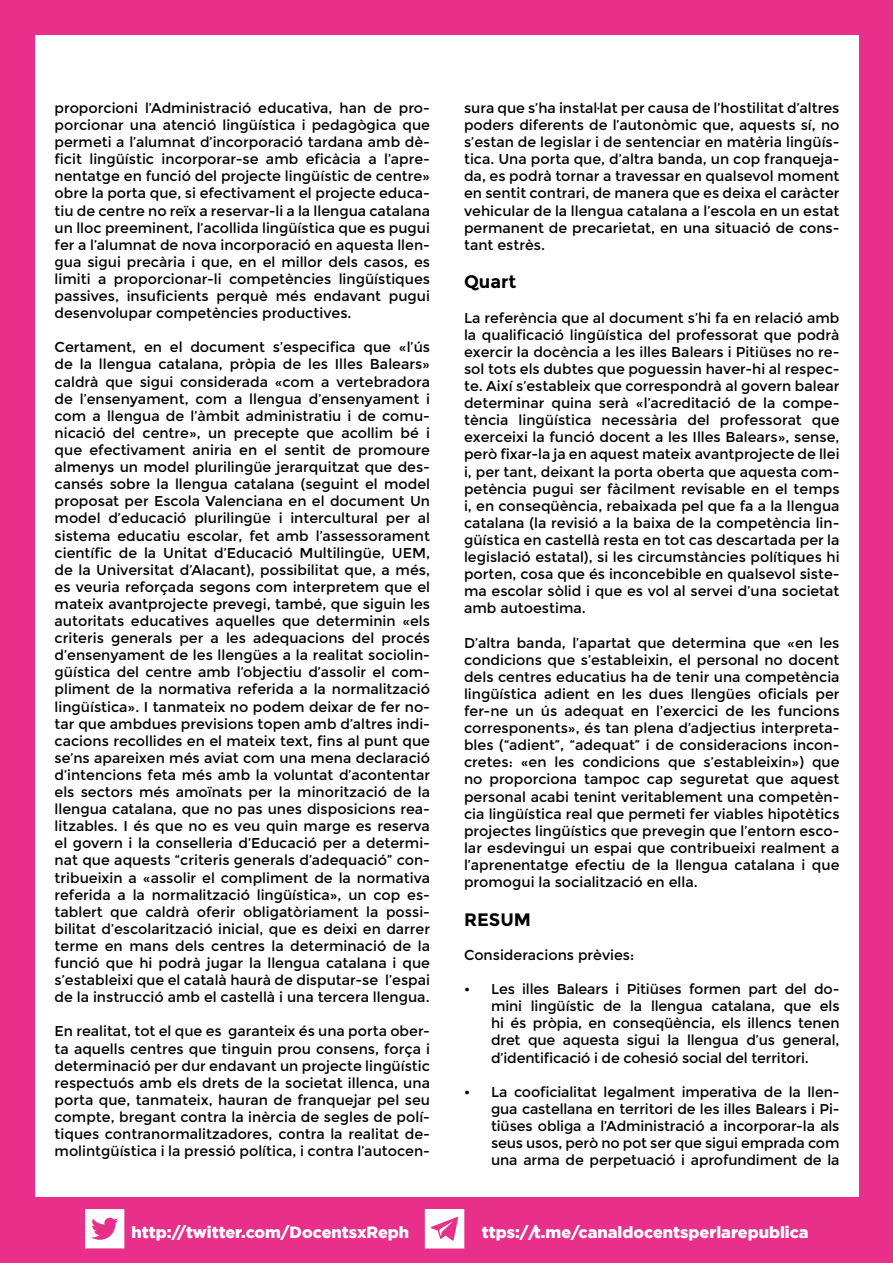
<style>
.page{position:relative;width:893px;height:1263px;background:#e8308a}
.page>*{position:absolute;margin:0;border:0;box-sizing:border-box;transform-origin:0 0}
.t1{font:700 18px "Montserrat";color:#000}
.t2{font:900 16.2px "Gotham";color:#fff}
.t3{font:14.25px/17.1px "Montserrat";color:#000;text-align:justify}
</style>
<div class="page">
<div style="left:35px;top:36px;width:823px;height:1161px;background:#fff"></div>
<svg style="left:425px;top:1209px;width:39px;height:39px"></svg>
<svg style="left:85px;top:1209px;width:39px;height:39px"></svg>
<p class="t3" style="left:55px;top:100px;width:377px">proporcioni l’Administració educativa, han de pro&shy;porcionar una atenció lingüística i pedagògica que permeti a l’alumnat d’incorporació tardana amb dè&shy;ficit lingüístic incorporar-se amb eficàcia a l’apre&shy;nentatge en funció del projecte lingüístic de centre» obre la porta que, si efectivament el projecte educa&shy;tiu de centre no reïx a reservar-li a la llengua catalana un lloc preeminent, l’acollida lingüística que es pugui fer a l’alumnat de nova incorporació en aquesta llen&shy;gua sigui precària i que, en el millor dels casos, es limiti a proporcionar-li competències lingüístiques passives, insuficients perquè més endavant pugui desenvolupar competències productives.</p>
<p class="t3" style="left:55px;top:339px;width:377px">Certament, en el document s’especifica que «l’ús de la llengua catalana, pròpia de les Illes Balears» caldrà que sigui considerada «com a vertebradora de l’ensenyament, com a llengua d’ensenyament i com a llengua de l’àmbit administratiu i de comu&shy;nicació del centre», un precepte que acollim bé i que efectivament aniria en el sentit de promoure almenys un model plurilingüe jerarquitzat que des&shy;cansés sobre la llengua catalana (seguint el model proposat per Escola Valenciana en el document Un model d’educació plurilingüe i intercultural per al sistema educatiu escolar, fet amb l’assessorament científic de la Unitat d’Educació Multilingüe, UEM, de la Universitat d’Alacant), possibilitat que, a més, es veuria reforçada segons com interpretem que el mateix avantprojecte prevegi, també, que siguin les autoritats educatives aquelles que determinin «els criteris generals per a les adequacions del procés d’ensenyament de les llengües a la realitat sociolin&shy;güística del centre amb l’objectiu d’assolir el com&shy;pliment de la normativa referida a la normalització lingüística». I tanmateix no podem deixar de fer no&shy;tar que ambdues previsions topen amb d’altres indi&shy;cacions recollides en el mateix text, fins al punt que se’ns apareixen més aviat com una mena declaració d’intencions feta més amb la voluntat d’acontentar els sectors més amoïnats per la minorització de la llengua catalana, que no pas unes disposicions rea&shy;litzables. I és que no es veu quin marge es reserva el govern i la conselleria d’Educació per a determi&shy;nat que aquests “criteris generals d’adequació” con&shy;tribueixin a «assolir el compliment de la normativa referida a la normalització lingüística», un cop es&shy;tablert que caldrà oferir obligatòriament la possi&shy;bilitat d’escolarització inicial, que es deixi en darrer terme en mans dels centres la determinació de la funció que hi podrà jugar la llengua catalana i que s’estableixi que el català haurà de disputar-se l’espai de la instrucció amb el castellà i una tercera llengua.</p>
<p class="t3" style="left:55px;top:1023px;width:377px">En realitat, tot el que es garanteix és una porta ober&shy;ta aquells centres que tinguin prou consens, força i determinació per dur endavant un projecte lingüístic respectuós amb els drets de la societat illenca, una porta que, tanmateix, hauran de franquejar pel seu compte, bregant contra la inèrcia de segles de polí&shy;tiques contranormalitzadores, contra la realitat de&shy;molintgüística i la pressió política, i contra l’autocen-</p>
<p class="t3" style="left:464px;top:100px;width:377px">sura que s’ha instal·lat per causa de l’hostilitat d’altres poders diferents de l’autonòmic que, aquests sí, no s’estan de legislar i de sentenciar en matèria lingüís&shy;tica. Una porta que, d’altra banda, un cop franqueja&shy;da, es podrà tornar a travessar en qualsevol moment en sentit contrari, de manera que es deixa el caràcter vehicular de la llengua catalana a l’escola en un estat permanent de precarietat, en una situació de cons&shy;tant estrès.</p>
<p class="t1" style="left:464px;top:271px;width:54px">Quart</p>
<p class="t3" style="left:464px;top:309px;width:377px">La referència que al document s’hi fa en relació amb la qualificació lingüística del professorat que podrà exercir la docència a les illes Balears i Pitiüses no re&shy;sol tots els dubtes que poguessin haver-hi al respec&shy;te. Així s’estableix que correspondrà al govern balear determinar quina serà «l’acreditació de la compe&shy;tència lingüística necessària del professorat que exerceixi la funció docent a les Illes Balears», sense, però fixar-la ja en aquest mateix avantprojecte de llei i, per tant, deixant la porta oberta que aquesta com&shy;petència pugui ser fàcilment revisable en el temps i, en conseqüència, rebaixada pel que fa a la llengua catalana (la revisió a la baixa de la competència lin&shy;güística en castellà resta en tot cas descartada per la legislació estatal), si les circumstàncies polítiques hi porten, cosa que és inconcebible en qualsevol siste&shy;ma escolar sòlid i que es vol al servei d’una societat amb autoestima.</p>
<p class="t3" style="left:464px;top:634px;width:377px">D’altra banda, l’apartat que determina que «en les condicions que s’estableixin, el personal no docent dels centres educatius ha de tenir una competència lingüística adient en les dues llengües oficials per fer-ne un ús adequat en l’exercici de les funcions corresponents», és tan plena d’adjectius interpreta&shy;bles (“adient”, “adequat” i de consideracions incon&shy;cretes: «en les condicions que s’estableixin») que no proporciona tampoc cap seguretat que aquest personal acabi tenint veritablement una competèn&shy;cia lingüística real que permeti fer viables hipotètics projectes lingüístics que prevegin que l’entorn esco&shy;lar esdevingui un espai que contribueixi realment a l’aprenentatge efectiu de la llengua catalana i que promogui la socialització en ella.</p>
<p class="t1" style="left:464px;top:909px;width:69px">RESUM</p>
<p class="t3" style="left:464px;top:946px;width:172px">Consideracions prèvies:</p>
<p class="t3" style="left:491px;top:981px;width:350px;text-indent:-27px">• Les illes Balears i Pitiüses formen part del do&shy;mini lingüístic de la llengua catalana, que els hi és pròpia, en conseqüència, els illencs tenen dret que aquesta sigui la llengua d’us general, d’identificació i de cohesió social del territori.</p>
<p class="t3" style="left:491px;top:1083px;width:350px;text-indent:-27px">• La cooficialitat legalment imperativa de la llen&shy;gua castellana en territori de les illes Balears i Pi&shy;tiüses obliga a l’Administració a incorporar-la als seus usos, però no pot ser que sigui emprada com una arma de perpetuació i aprofundiment de la</p>
<p class="t2" style="left:132px;top:1220px;width:279px">http://twitter.com/DocentsxReph</p>
<p class="t2" style="left:482px;top:1220px;width:328px">ttps://t.me/canaldocentsperlarepublica</p>
</div>
